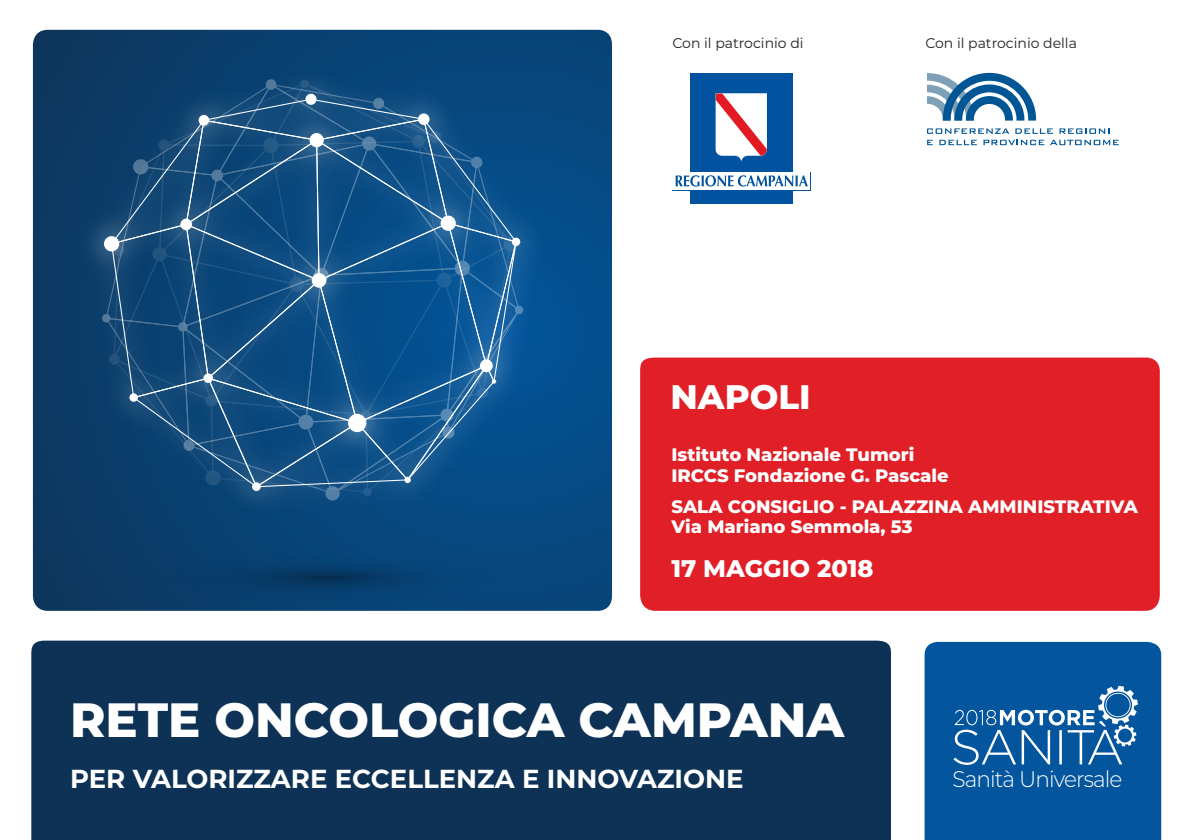
<style>
.page{position:relative;width:1191px;height:840px;background:#fff}
.page>*{position:absolute;margin:0;border:0;box-sizing:border-box;transform-origin:0 0}
.t1{font:800 48px "Montserrat";color:#fff}
.t2{font:800 34px "Montserrat";color:#fff}
.t3{font:700 26px "Montserrat";color:#fff}
.t4{font:800 24px "Montserrat";color:#fff}
.t5{font:300 22.6px "Montserrat";letter-spacing:-.04em;color:#fff;scale:.96 1}
.t6{font:800 18px/20.6px "Montserrat";color:#fff}
.t7{font:14px "Montserrat";color:#231f20}
</style>
<div class="page">
<div style="left:924px;top:641px;width:237px;height:198px;background:#03559d"></div>
<div style="left:640px;top:357px;width:519px;height:253px;background:#e01f27"></div>
<div style="left:31px;top:640px;width:860px;height:199px;background:#0d3255"></div>
<svg style="left:953px;top:685px;width:184px;height:79px;background:#3073ae"></svg>
<svg style="left:33px;top:30px;width:579px;height:580px;background:#094275"></svg>
<img style="left:66px;top:43px;width:494px;height:493px">
<img style="left:68px;top:57px;width:488px;height:470px">
<svg style="left:101px;top:78px;width:423px;height:423px;background:#195487"></svg>
<div style="left:404px;top:476px;width:7px;height:7px;background:#fff;border-radius:50%"></div>
<svg style="left:440px;top:215px;width:16px;height:16px"></svg>
<div style="left:512px;top:237px;width:8px;height:9px;background:#fff;border-radius:50%"></div>
<svg style="left:123px;top:550px;width:412px;height:54px;background:#074070"></svg>
<div style="left:690px;top:73px;width:102px;height:130px;background:#0153a0"></div>
<div style="left:672px;top:172px;width:138px;height:18px;background:#fff"></div>
<svg style="left:675px;top:175px;width:133px;height:11px"></svg>
<svg style="left:715px;top:93px;width:52px;height:69px;background:#dec1cb"></svg>
<svg style="left:927px;top:73px;width:109px;height:47px"></svg>
<svg style="left:927px;top:128px;width:82px;height:6px"></svg>
<svg style="left:1015px;top:128px;width:37px;height:6px"></svg>
<svg style="left:1059px;top:128px;width:50px;height:6px"></svg>
<svg style="left:927px;top:140px;width:5px;height:5px"></svg>
<svg style="left:939px;top:140px;width:37px;height:5px"></svg>
<svg style="left:983px;top:140px;width:61px;height:5px"></svg>
<svg style="left:1050px;top:140px;width:68px;height:5px"></svg>
<p class="t7" style="left:672px;top:33px;width:133px">Con il patrocinio di</p>
<p class="t7" style="left:925px;top:33px;width:153px">Con il patrocinio della</p>
<h2 class="t2" style="left:670px;top:371px;width:142px">NAPOLI</h2>
<p class="t6" style="left:671px;top:443px;width:279px">Istituto Nazionale Tumori<br>IRCCS Fondazione G. Pascale</p>
<p class="t6" style="left:671px;top:495px;width:468px;line-height:20px">SALA CONSIGLIO - PALAZZINA AMMINISTRATIVA<br>Via Mariano Semmola, 53</p>
<h3 class="t4" style="left:671px;top:550px;width:204px">17 MAGGIO 2018</h3>
<h1 class="t1" style="left:70px;top:684px;width:775px">RETE ONCOLOGICA CAMPANA</h1>
<h3 class="t3" style="left:70px;top:759px;width:675px">PER VALORIZZARE ECCELLENZA E INNOVAZIONE</h3>
<p class="t5" style="left:952px;top:763px;width:179px">Sanità Universale</p>
</div>
